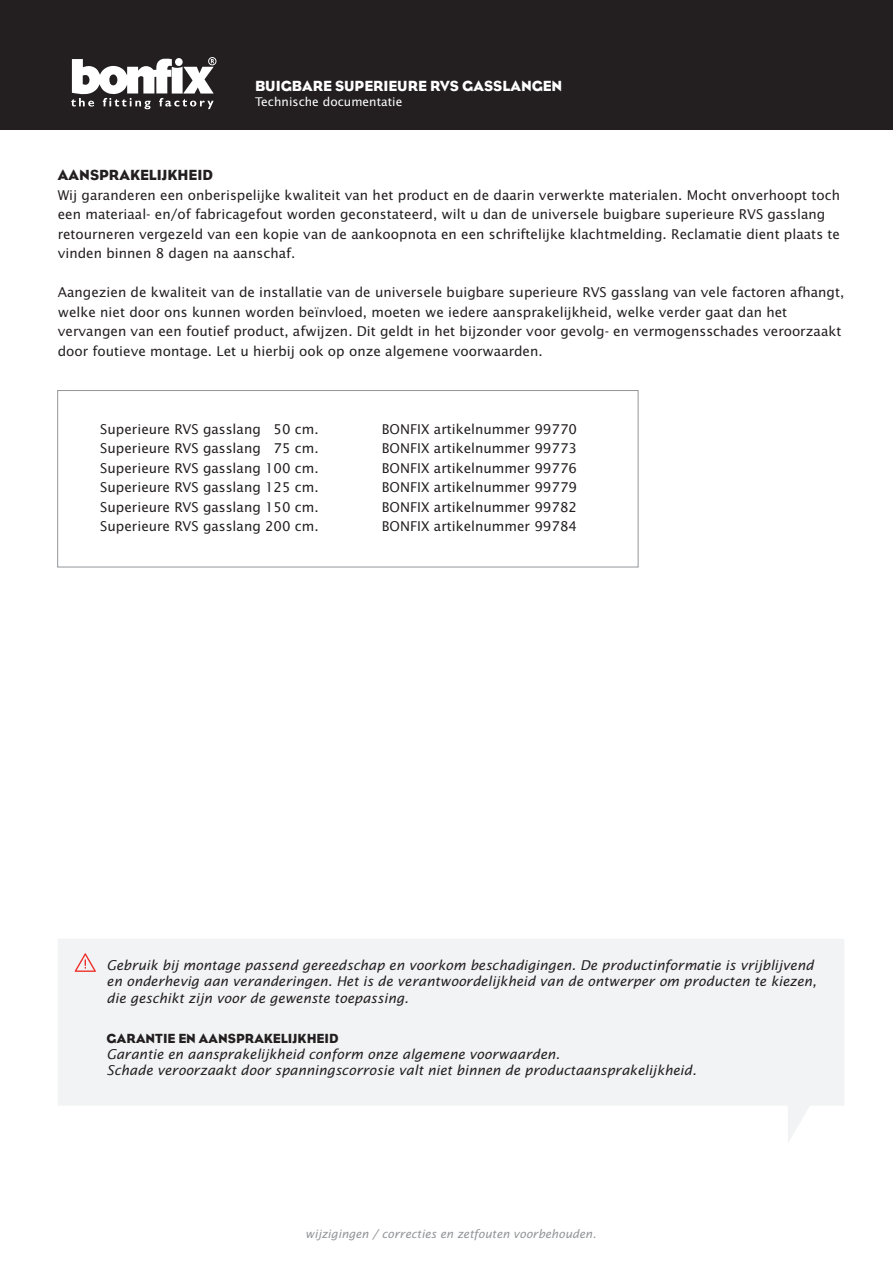
<style>
.page{position:relative;width:893px;height:1263px;background:#fff}
.page>*{position:absolute;margin:0;border:0;box-sizing:border-box;transform-origin:0 0}
.t1{font:15px "Eagle";color:#fff}
.t2{font:15px "Eagle";color:#231f20}
.t3{font:13.5px/19.5px "Lucida Sans Std";color:#231f20}
.t4{font:italic 13.5px/16.2px "Lucida Sans Std";color:#231f20}
.t5{font:12px "Lucida Sans Std";color:#fff}
.t6{font:italic 11.55px "Lucida Sans Std";color:#939598}
.s1{font-family:"Eagle";font-style:normal}
</style>
<div class="page">
<svg style="left:58px;top:939px;width:786px;height:203px;fill:#f2f3f4"></svg>
<svg style="left:75px;top:953px;width:21px;height:19px"></svg>
<div style="left:57px;top:390px;width:581px;height:177px;border:1px solid #939598"></div>
<div style="left:0;top:0;width:893px;height:130px;background:#231f20"></div>
<svg style="left:71px;top:57px;width:145px;height:52px"></svg>
<p class="t1" style="left:255px;top:78px;width:309px">BUIGBARE SUPERIEURE RVS GASSLANGEN</p>
<p class="t5" style="left:255px;top:95px;width:149px">Technische documentatie</p>
<p class="t2" style="left:58px;top:167px;width:157px">AANSPRAKELIJKHEID</p>
<p class="t3" style="left:58px;top:186px;width:784px">Wij garanderen een onberispelijke kwaliteit van het product en de daarin verwerkte materialen. Mocht onverhoopt toch een materiaal- en/of fabricagefout worden geconstateerd, wilt u dan de universele buigbare superieure RVS gasslang retourneren vergezeld van een kopie van de aankoopnota en een schriftelijke klachtmelding. Reclamatie dient plaats te vinden binnen 8 dagen na aanschaf.</p>
<p class="t3" style="left:58px;top:283px;width:788px">Aangezien de kwaliteit van de installatie van de universele buigbare superieure RVS gasslang van vele factoren afhangt, welke niet door ons kunnen worden beïnvloed, moeten we iedere aansprakelijkheid, welke verder gaat dan het vervangen van een foutief product, afwijzen. Dit geldt in het bijzonder voor gevolg- en vermogensschades veroorzaakt door foutieve montage. Let u hierbij ook op onze algemene voorwaarden.</p>
<p class="t3" style="left:100px;top:420px;width:220px">Superieure RVS gasslang 50 cm.</p>
<p class="t3" style="left:382px;top:420px;width:197px">BONFIX artikelnummer 99770</p>
<p class="t3" style="left:100px;top:439px;width:220px">Superieure RVS gasslang 75 cm.</p>
<p class="t3" style="left:382px;top:439px;width:197px">BONFIX artikelnummer 99773</p>
<p class="t3" style="left:100px;top:459px;width:220px">Superieure RVS gasslang 100 cm.</p>
<p class="t3" style="left:382px;top:459px;width:197px">BONFIX artikelnummer 99776</p>
<p class="t3" style="left:100px;top:478px;width:220px">Superieure RVS gasslang 125 cm.</p>
<p class="t3" style="left:382px;top:478px;width:197px">BONFIX artikelnummer 99779</p>
<p class="t3" style="left:100px;top:498px;width:220px">Superieure RVS gasslang 150 cm.</p>
<p class="t3" style="left:382px;top:498px;width:197px">BONFIX artikelnummer 99782</p>
<p class="t3" style="left:100px;top:517px;width:220px">Superieure RVS gasslang 200 cm.</p>
<p class="t3" style="left:382px;top:517px;width:197px">BONFIX artikelnummer 99784</p>
<p class="t4" style="left:107px;top:957px;width:711px">Gebruik bij montage passend gereedschap en voorkom beschadigingen. De productinformatie is vrijblijvend en onderhevig aan veranderingen. Het is de verantwoordelijkheid van de ontwerper om producten te kiezen, die geschikt zijn voor de gewenste toepassing.</p>
<p class="t4" style="left:107px;top:1030px;width:591px"><span class="s1">GARANTIE EN AANSPRAKELIJKHEID<br></span>Garantie en aansprakelijkheid conform onze algemene voorwaarden.<br>Schade veroorzaakt door spanningscorrosie valt niet binnen de productaansprakelijkheid.</p>
<p class="t6" style="left:305px;top:1227px;width:292px">wijzigingen / correcties en zetfouten voorbehouden.</p>
</div>
